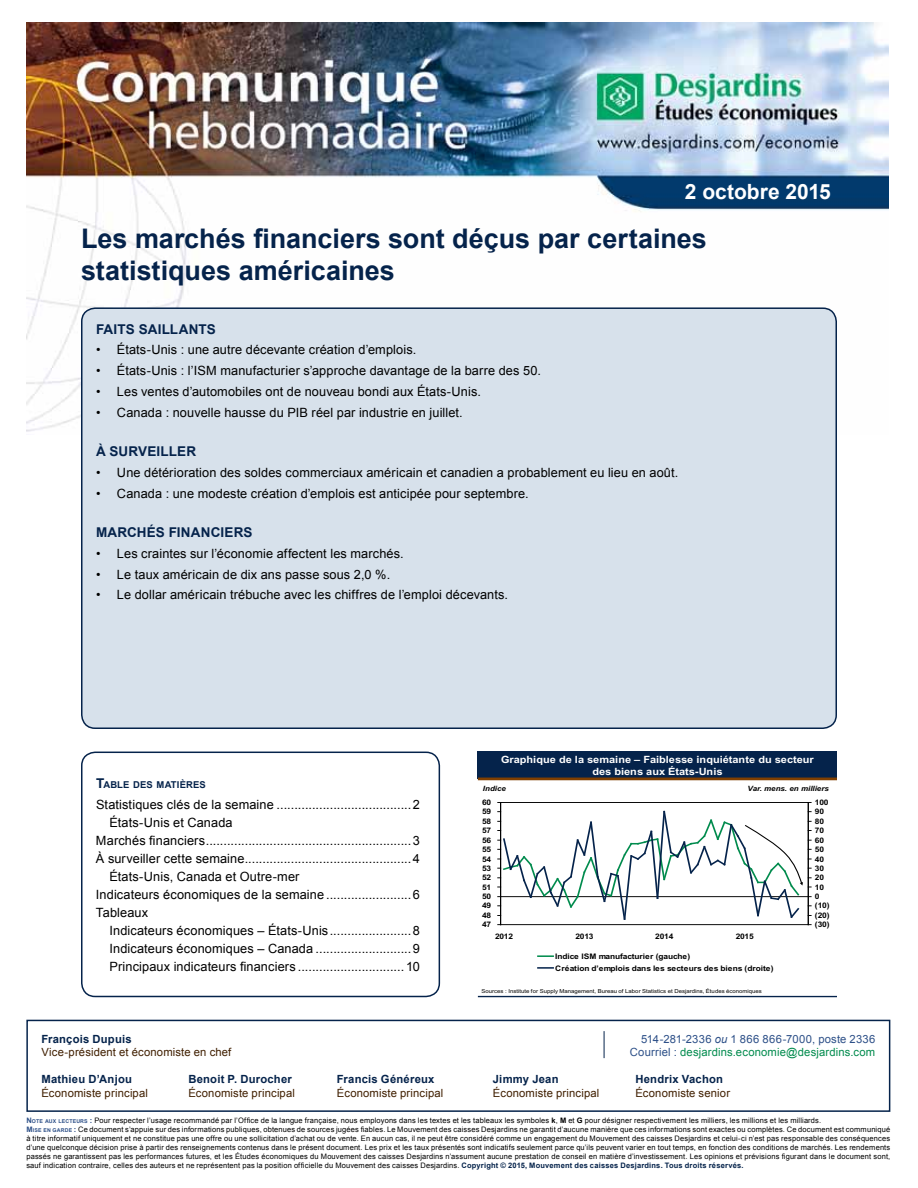
<style>
.page{position:relative;width:918px;height:1188px;background:#fff}
.page>*{position:absolute;margin:0;border:0;box-sizing:border-box;transform-origin:0 0}
.t1{font:700 27px/32.4px "Arial";color:#05234b}
.t2{font:700 21px "Arial";color:#fff}
.t3{font:700 13.5px "Arial";letter-spacing:.015em;color:#05234b}
.t4{font:12.75px "Arial";letter-spacing:.01em;color:#000}
.t5{font:11.25px "Arial";letter-spacing:.015em;color:#401f00}
.t6{font:700 11.25px "Arial";letter-spacing:.02em;color:#05234b}
.t7{font:11.25px "Arial";letter-spacing:.015em;color:#008b4d}
.t8{font:11.25px "Arial";letter-spacing:.015em;color:#2d5088}
.t9{font:700 10.05px/12px "Arial";color:#fff;text-align:center;scale:1.1 1}
.t10{font:700 9.45px "Arial";letter-spacing:.01em;color:#05234b}
.t11{font:700 7.65px/11.7px "Arial";letter-spacing:-.025em;color:#000;scale:1.1 1}
.t12{font:7.5px/9px "Arial";letter-spacing:.02em;color:#000}
.t13{font:italic 700 7.2px "Arial";color:#000;scale:1.1 1}
.t14{font:5.4px "Arial";letter-spacing:.005em;color:#000;scale:1.1 1}
.s1{font-size:13.5px}
.s2{font-style:italic}
.s3{color:#2d5088}
.s4{font-weight:700;color:#2d5088}
.s5{font-weight:700;font-size:5.25px;color:#2d5088}
.s6{font-weight:700}
.s7{font-weight:700;color:#05234b}
</style>
<div class="page">
<img style="left:26px;top:23px;width:862px;height:409px">
<svg style="left:26px;top:1019px;width:865px;height:93px"></svg>
<svg style="left:604px;top:1031px;width:1px;height:27px"></svg>
<div style="left:82px;top:308px;width:754px;height:420px;background:#d7e1eb;border-radius:14px"></div>
<div style="left:81px;top:307px;width:756px;height:422px;border:2px solid #05234b;border-radius:14px"></div>
<div style="left:81px;top:752px;width:359px;height:245px;border:2px solid #05234b;border-radius:14px"></div>
<div style="left:478px;top:751px;width:359px;height:28px;background:#05234b"></div>
<hr style="left:478px;top:777px;width:359px;height:3px;background:#803f00">
<hr style="left:478px;top:996px;width:359px;height:1px;background:#05234b">
<hr style="left:501px;top:802px;width:307px;height:1px;background:#000">
<hr style="left:500px;top:803px;width:1px;height:122px;background:#000">
<hr style="left:808px;top:803px;width:1px;height:122px;background:#000">
<svg style="left:538px;top:955px;width:15px;height:2px"></svg>
<svg style="left:538px;top:967px;width:15px;height:2px"></svg>
<svg style="left:498px;top:810px;width:313px;height:115px"></svg>
<h2 class="t2" style="left:685px;top:178px;width:147px">2 octobre 2015</h2>
<h1 class="t1" style="left:81px;top:223px;width:627px">Les marchés financiers sont déçus par certaines statistiques américaines</h1>
<h3 class="t3" style="left:96px;top:320px;width:121px">Faits saillants</h3>
<h3 class="t4" style="left:96px;top:342px;width:322px">• États-Unis : une autre décevante création d’emplois.</h3>
<h3 class="t4" style="left:96px;top:362px;width:447px">• États-Unis : l’ISM manufacturier s’approche davantage de la barre des 50.</h3>
<h3 class="t4" style="left:96px;top:383px;width:387px">• Les ventes d’automobiles ont de nouveau bondi aux États-Unis.</h3>
<h3 class="t4" style="left:96px;top:404px;width:368px">• Canada : nouvelle hausse du PIB réel par industrie en juillet.</h3>
<h3 class="t3" style="left:96px;top:443px;width:102px">À surveiller</h3>
<h3 class="t4" style="left:96px;top:464px;width:584px">• Une détérioration des soldes commerciaux américain et canadien a probablement eu lieu en août.</h3>
<h3 class="t4" style="left:96px;top:485px;width:434px">• Canada : une modeste création d’emplois est anticipée pour septembre.</h3>
<h3 class="t3" style="left:96px;top:524px;width:158px">March és financiers</h3>
<h3 class="t4" style="left:96px;top:545px;width:309px">• Les craintes sur l’économie affectent les marchés.</h3>
<h3 class="t4" style="left:96px;top:566px;width:296px">• Le taux américain de dix ans passe sous 2,0 %.</h3>
<h3 class="t4" style="left:96px;top:586px;width:414px">• Le dollar américain trébuche avec les chiffres de l’emploi décevants.</h3>
<p class="t10" style="left:96px;top:778px;width:111px"><span class="s1">T</span>ABLE DES MATIÈRES</p>
<h3 class="t4" style="left:96px;top:796px;width:325px">Statistiques clés de la semaine ......................................2</h3>
<h3 class="t4" style="left:109px;top:814px;width:125px">États-Unis et Canada</h3>
<h3 class="t4" style="left:96px;top:832px;width:326px">Marchés financiers..........................................................3</h3>
<h3 class="t4" style="left:96px;top:850px;width:326px">À surveiller cette semaine...............................................4</h3>
<h3 class="t4" style="left:109px;top:868px;width:192px">États-Unis, Canada et Outre-mer</h3>
<h3 class="t4" style="left:96px;top:886px;width:326px">Indicateurs économiques de la semaine ........................6</h3>
<h3 class="t4" style="left:96px;top:904px;width:54px">Tableaux</h3>
<h3 class="t4" style="left:109px;top:922px;width:312px">Indicateurs économiques – États-Unis.......................8</h3>
<h3 class="t4" style="left:109px;top:940px;width:312px">Indicateurs économiques – Canada ...........................9</h3>
<h3 class="t4" style="left:109px;top:958px;width:312px">Principaux indicateurs financiers .............................. 10</h3>
<h3 class="t9" style="left:501px;top:754px;width:286px">Graphique de la semaine – Faiblesse inquiétante du secteur des biens aux États-Unis</h3>
<p class="t13" style="left:483px;top:784px;width:22px">Indice</p>
<p class="t13" style="left:748px;top:784px;width:75px">Var. mens. en milliers</p>
<p class="t11" style="left:482px;top:797px;width:10px">60</p>
<p class="t11" style="left:815px;top:797px;width:14px">100</p>
<p class="t11" style="left:482px;top:806px;width:10px">59</p>
<p class="t11" style="left:815px;top:806px;width:10px">90</p>
<p class="t11" style="left:482px;top:815px;width:10px">58</p>
<p class="t11" style="left:815px;top:815px;width:10px">80</p>
<p class="t11" style="left:482px;top:825px;width:10px">57</p>
<p class="t11" style="left:815px;top:825px;width:10px">70</p>
<p class="t11" style="left:482px;top:834px;width:10px">56</p>
<p class="t11" style="left:815px;top:834px;width:10px">60</p>
<p class="t11" style="left:482px;top:843px;width:10px">55</p>
<p class="t11" style="left:815px;top:843px;width:10px">50</p>
<p class="t11" style="left:482px;top:853px;width:10px">54</p>
<p class="t11" style="left:815px;top:853px;width:10px">40</p>
<p class="t11" style="left:482px;top:862px;width:10px">53</p>
<p class="t11" style="left:815px;top:862px;width:10px">30</p>
<p class="t11" style="left:482px;top:872px;width:10px">52</p>
<p class="t11" style="left:815px;top:872px;width:10px">20</p>
<p class="t11" style="left:482px;top:881px;width:10px">51</p>
<p class="t11" style="left:815px;top:881px;width:10px">10</p>
<p class="t11" style="left:482px;top:891px;width:10px">50</p>
<p class="t11" style="left:815px;top:891px;width:6px">0</p>
<p class="t11" style="left:482px;top:900px;width:10px">49</p>
<p class="t11" style="left:815px;top:900px;width:15px">(10)</p>
<p class="t11" style="left:482px;top:910px;width:10px">48</p>
<p class="t11" style="left:815px;top:910px;width:15px">(20)</p>
<p class="t11" style="left:482px;top:919px;width:10px">47</p>
<p class="t11" style="left:815px;top:919px;width:15px">(30)</p>
<p class="t11" style="left:495px;top:931px;width:18px">2012</p>
<p class="t11" style="left:575px;top:931px;width:18px">2013</p>
<p class="t11" style="left:655px;top:931px;width:18px">2014</p>
<p class="t11" style="left:736px;top:931px;width:18px">2015</p>
<p class="t11" style="left:555px;top:951px;width:200px">Indice ISM manufacturier (gauche)<br>Création d’emplois dans les secteurs des biens (droite)</p>
<p class="t14" style="left:481px;top:988px;width:256px">Sources : Institute for Supply Management, Bureau of Labor Statistics et Desjardins, Études économiques</p>
<h3 class="t6" style="left:41px;top:1032px;width:92px">François Dupuis</h3>
<h3 class="t8" style="left:641px;top:1032px;width:236px">514-281-2336 <span class="s2">ou</span> 1 866 866-7000, poste 2336</h3>
<h3 class="t5" style="left:41px;top:1045px;width:192px">Vice-président et économiste en chef</h3>
<h3 class="t7" style="left:630px;top:1045px;width:247px"><span class="s3">Courriel :</span> desjardins.economie@desjardins.com</h3>
<h3 class="t6" style="left:41px;top:1072px;width:92px">Mathieu D’Anjou</h3>
<h3 class="t6" style="left:188px;top:1072px;width:105px">Benoit P. Durocher</h3>
<h3 class="t6" style="left:337px;top:1072px;width:99px">Francis Généreux</h3>
<h3 class="t6" style="left:493px;top:1072px;width:67px">Jimmy Jean</h3>
<h3 class="t6" style="left:635px;top:1072px;width:89px">Hendrix Vachon</h3>
<h3 class="t5" style="left:41px;top:1086px;width:108px">Économiste principal</h3>
<h3 class="t5" style="left:188px;top:1086px;width:108px">Économiste principal</h3>
<h3 class="t5" style="left:337px;top:1086px;width:108px">Économiste principal</h3>
<h3 class="t5" style="left:493px;top:1086px;width:108px">Économiste principal</h3>
<h3 class="t5" style="left:635px;top:1086px;width:96px">Économiste senior</h3>
<p class="t12" style="left:26px;top:1116px;width:865px"><span class="s4">N</span><span class="s5">OTE AUX LECTEURS</span> <span class="s4">:</span> Pour respecter l’usage recommandé par l’Office de la langue française, nous employons dans les textes et les tableaux les symboles <span class="s6">k</span>, <span class="s6">M</span> et <span class="s6">G</span> pour désigner respectivement les milliers, les millions et les milliards.<br><span class="s4">M</span><span class="s5">ISE EN GARDE</span> <span class="s4">:</span> Ce document s’appuie sur des informations publiques, obtenues de sources jugées fiables. Le Mouvement des caisses Desjardins ne garantit d’aucune manière que ces informations sont exactes ou complètes. Ce document est communiqué à titre informatif uniquement et ne constitue pas une offre ou une sollicitation d’achat ou de vente. En aucun cas, il ne peut être considéré comme un engagement du Mouvement des caisses Desjardins et celui-ci n’est pas responsable des conséquences d’une quelconque décision prise à partir des renseignements contenus dans le présent document. Les prix et les taux présentés sont indicatifs seulement parce qu’ils peuvent varier en tout temps, en fonction des conditions de marchés. Les rendements passés ne garantissent pas les performances futures, et les Études économiques du Mouvement des caisses Desjardins n’assument aucune prestation de conseil en matière d’investissement. Les opinions et prévisions figurant dans le document sont, sauf indication contraire, celles des auteurs et ne représentent pas la position officielle du Mouvement des caisses Desjardins. <span class="s7">Copyright © 2015, Mouvement des caisses Desjardins. Tous droits réservés.</span></p>
</div>
